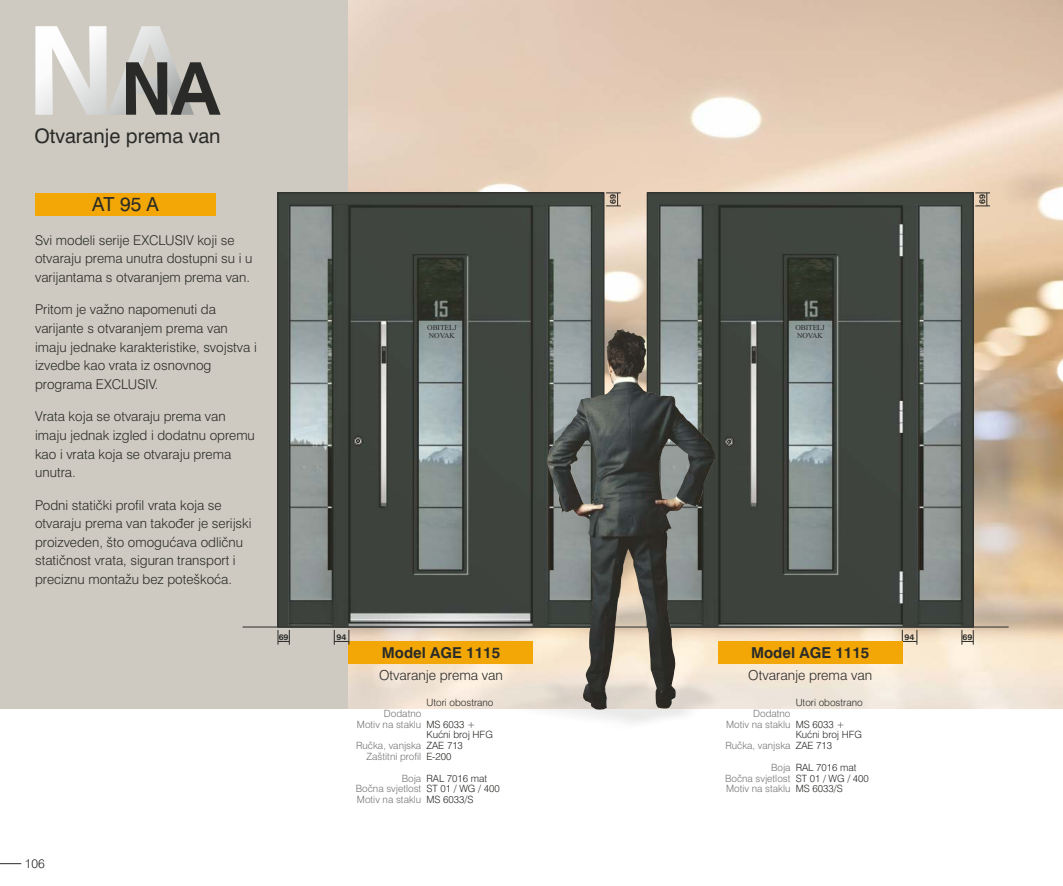
<style>
.page{position:relative;width:1063px;height:886px;background:#fff}
.page>*{position:absolute;margin:0;border:0;box-sizing:border-box;transform-origin:0 0}
.t1{font:20px "Swiss 721 BT";color:#2a2b28}
.t2{font:19.38px "Swiss 721 BT";color:#2a2b28}
.t3{font:700 15px "Swiss 721 BT";color:#2a2b28}
.t4{font:300 13.75px "Swiss 721 BT";color:#2a2b28}
.t5{font:300 13.5px/18.6px "Swiss 721 BT";color:#2a2b28}
.t6{font:300 12.5px "Swiss 721 BT";color:#2a2b28}
.t7{font:300 10px/10.8px "Swiss 721 BT";color:#737473;text-align:right}
.t8{font:300 10px/10.8px "Swiss 721 BT";color:#2a2b28}
.t9{font:700 8.12px "Swiss 721 BT";color:#2a2b28;scale:1.07 1}
.t10{font:7.62px/8px "Times New Roman";letter-spacing:-.015em;color:#2a2b28}
</style>
<div class="page">
<div style="left:0;top:0;width:1063px;height:709px;background:#cecac1"></div>
<img style="left:349px;top:0;width:714px;height:709px">
<img style="left:280px;top:195px;width:322px;height:430px">
<svg style="left:354px;top:437px;width:9px;height:9px"></svg>
<div style="left:353px;top:436px;width:10px;height:10px;border:1px solid #2a2b28;border-radius:50%"></div>
<div style="left:349px;top:641px;width:184px;height:23px;background:#f3a706"></div>
<svg style="left:0;top:863px;width:21px;height:1px"></svg>
<img style="left:649px;top:195px;width:322px;height:430px">
<hr style="left:720px;top:623px;width:180px;height:1px;background:#2a2b28">
<div style="left:647px;top:193px;width:326px;height:434px;border:1px solid #2a2b28"></div>
<svg style="left:725px;top:437px;width:9px;height:9px"></svg>
<div style="left:725px;top:437px;width:9px;height:9px;border:1px solid #2a2b28;border-radius:50%"></div>
<svg style="left:962px;top:630px;width:12px;height:15px"></svg>
<svg style="left:278px;top:630px;width:12px;height:15px"></svg>
<svg style="left:334px;top:630px;width:16px;height:15px"></svg>
<svg style="left:902px;top:630px;width:16px;height:15px"></svg>
<svg style="left:606px;top:193px;width:15px;height:14px"></svg>
<svg style="left:975px;top:193px;width:15px;height:14px"></svg>
<hr style="left:243px;top:627px;width:766px;height:1px;background:#2a2b28">
<div style="left:35px;top:193px;width:181px;height:23px;background:#f3a706"></div>
<img style="left:485px;top:663px;width:241px;height:60px">
<div style="left:718px;top:641px;width:184px;height:23px;background:#f3a706"></div>
<svg style="left:35px;top:26px;width:186px;height:89px"></svg>
<img style="left:547px;top:329px;width:98px;height:381px">
<p class="t1" style="left:34px;top:128px;width:188px">Otvaranje prema van</p>
<p class="t2" style="left:92px;top:196px;width:68px">AT 95 A</p>
<p class="t5" style="left:35px;top:232px;width:219px">Svi modeli serije EXCLUSIV koji se otvaraju prema unutra dostupni su i u varijantama s otvaranjem prema van.</p>
<p class="t5" style="left:35px;top:302px;width:223px">Pritom je važno napomenuti da varijante s otvaranjem prema van imaju jednake karakteristike, svojstva i izvedbe kao vrata iz osnovnog programa EXCLUSIV.</p>
<p class="t5" style="left:35px;top:408px;width:221px">Vrata koja se otvaraju prema van imaju jednak izgled i dodatnu opremu kao i vrata koja se otvaraju prema unutra.</p>
<p class="t5" style="left:35px;top:497px;width:218px">Podni statički profil vrata koja se otvaraju prema van također je serijski proizveden, što omogućava odličnu statičnost vrata, siguran transport i preciznu montažu bez poteškoća.</p>
<p class="t6" style="left:25px;top:858px;width:21px">106</p>
<p class="t10" style="left:427px;top:324px;width:31px">OBITELJ<br>NOVAK</p>
<p class="t9" style="left:610px;top:204px;width:11px;rotate:-90deg">69</p>
<p class="t9" style="left:979px;top:204px;width:11px;rotate:-90deg">69</p>
<p class="t10" style="left:795px;top:324px;width:31px">OBITELJ<br>NOVAK</p>
<p class="t9" style="left:279px;top:633px;width:11px">69</p>
<p class="t9" style="left:337px;top:633px;width:11px">94</p>
<p class="t9" style="left:905px;top:633px;width:11px">94</p>
<p class="t9" style="left:963px;top:633px;width:11px">69</p>
<p class="t3" style="left:382px;top:646px;width:120px">Model AGE 1115</p>
<p class="t4" style="left:379px;top:670px;width:125px">Otvaranje prema van</p>
<p class="t8" style="left:426px;top:692px;width:69px;line-height:21.6px">Utori obostrano<br>MS 6033 +</p>
<p class="t8" style="left:426px;top:730px;width:68px">Kućni broj HFG<br>ZAE 713<br>E-200</p>
<p class="t8" style="left:426px;top:773px;width:75px">RAL 7016 mat<br>ST 01 / WG / 400<br>MS 6033/S</p>
<p class="t7" style="left:357px;top:709px;width:66px">Dodatno<br>Motiv na staklu</p>
<p class="t7" style="left:356px;top:741px;width:67px">Ručka, vanjska<br>Zaštitni profil</p>
<p class="t7" style="left:356px;top:773px;width:67px;text-align:justify;text-indent:46px">Boja Bočna svjetlost Motiv na staklu</p>
<p class="t3" style="left:751px;top:646px;width:120px">Model AGE 1115</p>
<p class="t4" style="left:748px;top:670px;width:125px">Otvaranje prema van</p>
<p class="t8" style="left:796px;top:692px;width:68px;line-height:21.6px">Utori obostrano<br>MS 6033 +</p>
<p class="t8" style="left:796px;top:730px;width:68px">Kućni broj HFG<br>ZAE 713</p>
<p class="t8" style="left:796px;top:763px;width:75px">RAL 7016 mat<br>ST 01 / WG / 400<br>MS 6033/S</p>
<p class="t7" style="left:726px;top:709px;width:66px">Dodatno<br>Motiv na staklu</p>
<p class="t7" style="left:725px;top:736px;width:67px;line-height:21.6px">Ručka, vanjska<br>Boja</p>
<p class="t7" style="left:725px;top:773px;width:67px;text-align:left">Bočna svjetlost<br>Motiv na staklu</p>
</div>
